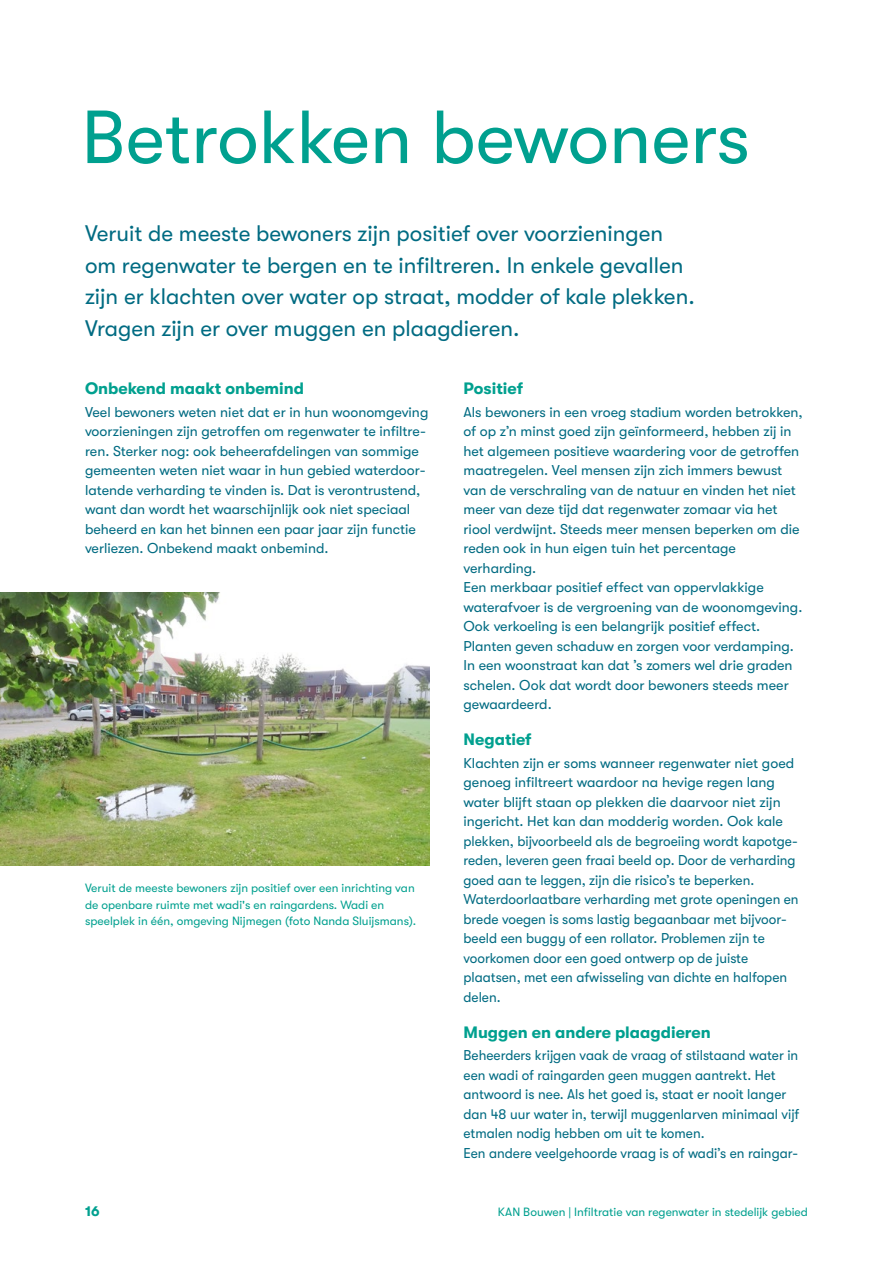
<style>
.page{position:relative;width:893px;height:1263px;background:#fff}
.page>*{position:absolute;margin:0;border:0;box-sizing:border-box;transform-origin:0 0}
.t1{font:75px "GT Walsheim Pro";color:#00a08f}
.t2{font:22.5px/31.5px "GT Walsheim Pro";color:#006b82}
.t3{font:700 16.5px "GT Walsheim Pro";color:#00a08f}
.t4{font:14.25px/19.5px "GT Walsheim Pro";color:#006b82}
.t5{font:14.25px/19.5px "GT Walsheim Pro";color:#006b82;scale:.96 1}
.t6{font:700 14.25px "GT Walsheim Pro";color:#00a08f}
.t7{font:12px/16.5px "GT Walsheim Pro";color:#00a08f}
</style>
<div class="page">
<img style="left:0;top:592px;width:429px;height:273px">
<h1 class="t1" style="left:81px;top:96px;width:670px">Betrokken bewoners</h1>
<h2 class="t2" style="left:85px;top:218px;width:611px">Veruit de meeste bewoners zijn positief over voorzieningen om regenwater te bergen en te infiltreren. In enkele gevallen zijn er klachten over water op straat, modder of kale plekken.<br>Vragen zijn er over muggen en plaagdieren.</h2>
<p class="t3" style="left:85px;top:379px;width:221px">Onbekend maakt onbemind</p>
<p class="t4" style="left:85px;top:402px;width:345px">Veel bewoners weten niet dat er in hun woonomgeving voorzieningen zijn getroffen om regenwater te infiltre&shy;ren. Sterker nog: ook beheerafdelingen van sommige gemeenten weten niet waar in hun gebied waterdoor&shy;latende verharding te vinden is. Dat is verontrustend, want dan wordt het waarschijnlijk ook niet speciaal beheerd en kan het binnen een paar jaar zijn functie verliezen. Onbekend maakt onbemind.</p>
<p class="t7" style="left:85px;top:880px;width:333px">Veruit de meeste bewoners zijn positief over een inrichting van de openbare ruimte met wadi's en raingardens. Wadi en speelplek in één, omgeving Nijmegen (foto Nanda Sluijsmans).</p>
<p class="t3" style="left:463px;top:379px;width:61px">Positief</p>
<p class="t4" style="left:463px;top:402px;width:341px">Als bewoners in een vroeg stadium worden betrokken, of op z’n minst goed zijn geïnformeerd, hebben zij in het algemeen positieve waardering voor de getroffen maatregelen. Veel mensen zijn zich immers bewust van de verschraling van de natuur en vinden het niet meer van deze tijd dat regenwater zomaar via het riool verdwijnt. Steeds meer mensen beperken om die reden ook in hun eigen tuin het percentage verharding.<br>Een merkbaar positief effect van oppervlakkige waterafvoer is de vergroening van de woonomgeving.<br>Ook verkoeling is een belangrijk positief effect.<br>Planten geven schaduw en zorgen voor verdamping.<br>In een woonstraat kan dat ’s zomers wel drie graden schelen. Ook dat wordt door bewoners steeds meer gewaardeerd.</p>
<p class="t3" style="left:463px;top:730px;width:70px">Negatief</p>
<p class="t4" style="left:463px;top:753px;width:337px">Klachten zijn er soms wanneer regenwater niet goed genoeg infiltreert waardoor na hevige regen lang water blijft staan op plekken die daarvoor niet zijn ingericht. Het kan dan modderig worden. Ook kale plekken, bijvoorbeeld als de begroeiing wordt kapotge&shy;reden, leveren geen fraai beeld op. Door de verharding goed aan te leggen, zijn die risico’s te beperken.<br>Waterdoorlaatbare verharding met grote openingen en brede voegen is soms lastig begaanbaar met bijvoor&shy;beeld een buggy of een rollator. Problemen zijn te voorkomen door een goed ontwerp op de juiste plaatsen, met een afwisseling van dichte en halfopen delen.</p>
<p class="t3" style="left:463px;top:1023px;width:249px">Muggen en andere plaagdieren</p>
<p class="t5" style="left:463px;top:1046px;width:351px">Beheerders krijgen vaak de vraag of stilstaand water in een wadi of raingarden geen muggen aantrekt. Het antwoord is nee. Als het goed is, staat er nooit langer dan 48 uur water in, terwijl muggenlarven minimaal vijf etmalen nodig hebben om uit te komen.<br>Een andere veelgehoorde vraag is of wadi’s en raingar-</p>
<p class="t6" style="left:85px;top:1203px;width:16px">16</p>
<p class="t7" style="left:498px;top:1204px;width:312px">KAN Bouwen | Infiltratie van regenwater in stedelijk gebied</p>
</div>
